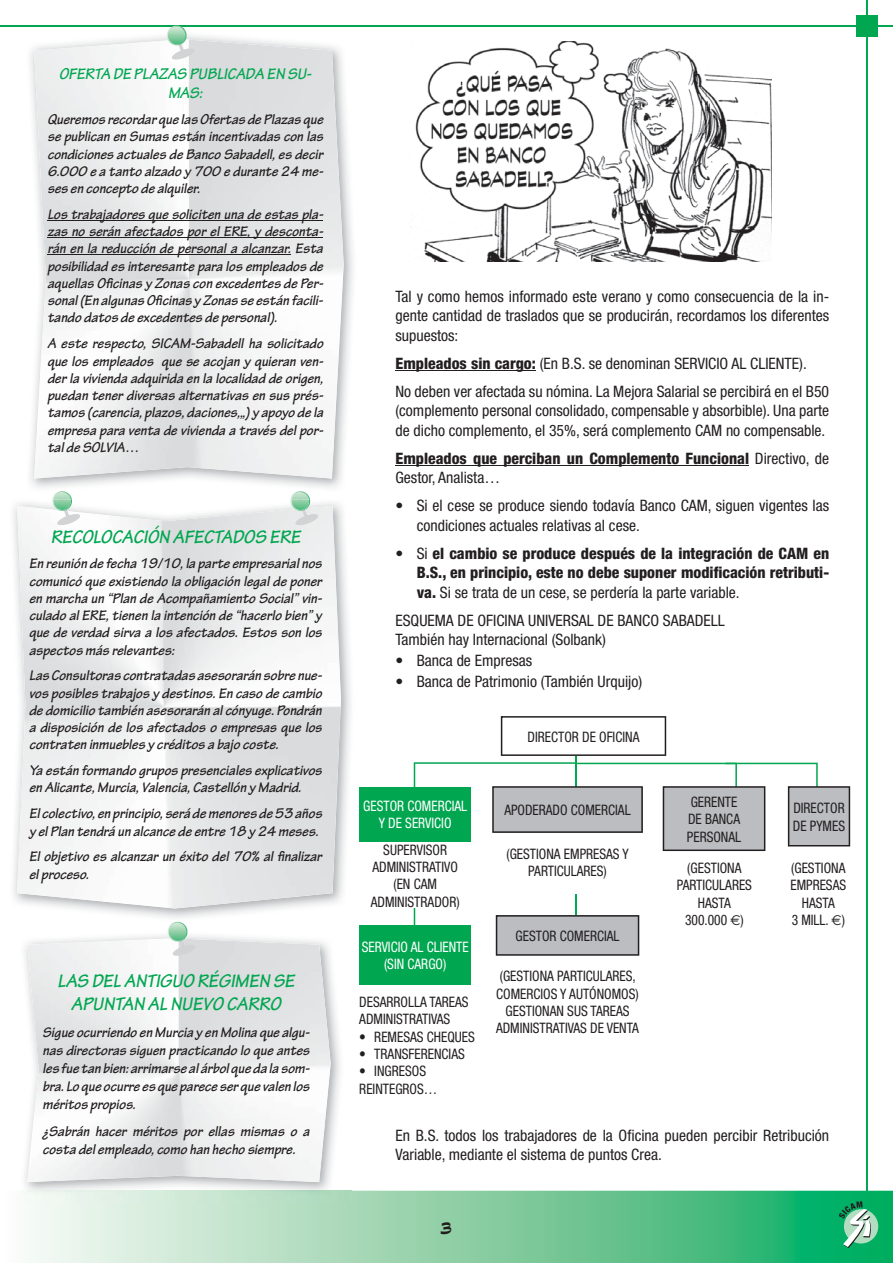
<style>
.page{position:relative;width:893px;height:1263px;background:#fff}
.page>*{position:absolute;margin:0;border:0;box-sizing:border-box;transform-origin:0 0}
.t1{font:italic 700 19.5px/23.4px "Tekton Pro";color:#00a650;text-align:center}
.t2{font:18px "Graphite MM 512 523";color:#231f20}
.t3{font:italic 700 16.5px/19.8px "Tekton Pro";color:#00a650;text-align:center}
.t4{font:condensed 15.75px/19.5px "Helvetica Neue";color:#231f20}
.t5{font:800 condensed 15.75px/19.5px "Helvetica Neue";color:#231f20}
.t6{font:italic 700 15px/17.2px "Tekton Pro";color:#231f20;text-align:justify}
.t7{font:condensed 14.4px/17.4px "Helvetica Neue";color:#231f20;text-align:center;scale:.93 1}
.t8{font:condensed 14.4px/17.4px "Helvetica Neue";color:#fff;text-align:center;scale:.93 1}
.s1{font-weight:800}
.s2{font-weight:400}
.s3{font-family:"Euro Sans";font-stretch:normal}
</style>
<div class="page">
<div style="left:857px;top:15px;width:21px;height:21px;background:#00a650"></div>
<hr style="left:867px;top:0;width:1px;height:1262px;background:#00a650">
<hr style="left:0;top:25px;width:893px;height:1px;background:#00a650">
<svg style="left:32px;top:1191px;width:861px;height:71px;background:#83cfa5"></svg>
<div style="left:844px;top:1209px;width:34px;height:34px;background:#b3ddc0;border-radius:50%"></div>
<svg style="left:839px;top:1201px;width:33px;height:47px"></svg>
<img style="left:13px;top:502px;width:348px;height:416px">
<img style="left:17px;top:506px;width:324px;height:402px">
<svg style="left:52px;top:500px;width:29px;height:26px"></svg>
<svg style="left:290px;top:500px;width:29px;height:26px"></svg>
<img style="left:30px;top:35px;width:323px;height:453px">
<img style="left:52px;top:499px;width:258px;height:1px">
<img style="left:52px;top:491px;width:20px;height:8px">
<img style="left:290px;top:491px;width:20px;height:8px">
<img style="left:34px;top:39px;width:310px;height:440px">
<img style="left:23px;top:935px;width:328px;height:268px">
<img style="left:27px;top:938px;width:304px;height:244px">
<svg style="left:166px;top:25px;width:29px;height:35px"></svg>
<hr style="left:47px;top:220px;width:276px;height:1px;background:#231f20">
<hr style="left:47px;top:237px;width:276px;height:1px;background:#231f20">
<hr style="left:47px;top:255px;width:244px;height:1px;background:#231f20">
<hr style="left:395px;top:370px;width:141px;height:1px;background:#231f20">
<hr style="left:395px;top:465px;width:354px;height:1px;background:#231f20">
<img style="left:415px;top:41px;width:357px;height:220px">
<svg style="left:167px;top:921px;width:29px;height:35px"></svg>
<hr style="left:576px;top:747px;width:1px;height:193px;background:#00a650">
<svg style="left:501px;top:716px;width:165px;height:40px"></svg>
<div style="left:359px;top:787px;width:112px;height:54px;background:#00a650"></div>
<div style="left:359px;top:842px;width:112px;height:66px;background:#fff"></div>
<div style="left:359px;top:924px;width:112px;height:60px;background:#00a650"></div>
<svg style="left:414px;top:762px;width:436px;height:194px"></svg>
<p class="t3" style="left:59px;top:65px;width:254px">OFERTA DE PLAZAS PUBLICADA EN SU-<br>MAS:</p>
<p class="t6" style="left:47px;top:112px;width:277px">Queremos recordar que las Ofertas de Plazas que se publican en Sumas están incentivadas con las condiciones actuales de Banco Sabadell, es decir 6.000 e a tanto alzado y 700 e durante 24 me&shy;ses en concepto de alquiler.</p>
<p class="t6" style="left:47px;top:207px;width:277px">Los trabajadores que soliciten una de estas pla&shy;zas no serán afectados por el ERE, y desconta&shy;rán en la reducción de personal a alcanzar. Esta posibilidad es interesante para los empleados de aquellas Oficinas y Zonas con excedentes de Per&shy;sonal (En algunas Oficinas y Zonas se están facili&shy;tando datos de excedentes de personal).</p>
<p class="t6" style="left:47px;top:336px;width:277px">A este respecto, SICAM-Sabadell ha solicitado que los empleados que se acojan y quieran ven&shy;der la vivienda adquirida en la localidad de origen, puedan tener diversas alternativas en sus prés&shy;tamos (carencia, plazos, daciones,„) y apoyo de la empresa para venta de vivienda a través del por&shy;tal de SOLVIA…</p>
<h1 class="t1" style="left:51px;top:527px;width:251px">RECOLOCACIÓN AFECTADOS ERE</h1>
<p class="t6" style="left:29px;top:556px;width:294px">En reunión de fecha 19/10, la parte empresarial nos comunicó que existiendo la obligación legal de poner en marcha un “Plan de Acompañamiento Social” vin&shy;culado al ERE, tienen la intención de “hacerlo bien” y que de verdad sirva a los afectados. Estos son los aspectos más relevantes:</p>
<p class="t6" style="left:29px;top:668px;width:294px">Las Consultoras contratadas asesorarán sobre nue&shy;vos posibles trabajos y destinos. En caso de cambio de domicilio también asesorarán al cónyuge. Pondrán a disposición de los afectados o empresas que los contraten inmuebles y créditos a bajo coste.</p>
<p class="t6" style="left:29px;top:763px;width:294px">Ya están formando grupos presenciales explicativos en Alicante, Murcia, Valencia, Castellón y Madrid.</p>
<p class="t6" style="left:29px;top:806px;width:294px">El colectivo, en principio, será de menores de 53 años y el Plan tendrá un alcance de entre 18 y 24 meses.</p>
<p class="t6" style="left:29px;top:849px;width:294px">El objetivo es alcanzar un éxito del 70% al finalizar el proceso.</p>
<h1 class="t1" style="left:58px;top:971px;width:238px">LAS DEL ANTIGUO RÉGIMEN SE<br>APUNTAN AL NUEVO CARRO</h1>
<p class="t6" style="left:43px;top:1025px;width:269px;line-height:18px">Sigue ocurriendo en Murcia y en Molina que algu&shy;nas directoras siguen practicando lo que antes les fue tan bien: arrimarse al árbol que da la som&shy;bra. Lo que ocurre es que parece ser que valen los méritos propios.</p>
<p class="t6" style="left:43px;top:1123px;width:269px;line-height:18px">¿Sabrán hacer méritos por ellas mismas o a costa del empleado, como han hecho siempre.</p>
<p class="t4" style="left:395px;top:288px;width:435px;text-align:justify">Tal y como hemos informado este verano y como consecuencia de la in&shy;gente cantidad de traslados que se producirán, recordamos los diferentes supuestos:</p>
<p class="t4" style="left:395px;top:350px;width:435px;line-height:28px"><span class="s1">Empleados sin cargo:</span> (En B.S. se denominan SERVICIO AL CLIENTE).<br>No deben ver afectada su nómina. La Mejora Salarial se percibirá en el B50</p>
<p class="t4" style="left:395px;top:402px;width:435px">(complemento personal consolidado, compensable y absorbible). Una parte de dicho complemento, el 35%, será complemento CAM no compensable.</p>
<p class="t5" style="left:395px;top:450px;width:435px">Empleados que perciban un Complemento Funcional <span class="s2">Directivo, de<br>Gestor, Analista…</span></p>
<p class="t4" style="left:417px;top:497px;width:414px;text-indent:-21px">• Si el cese se produce siendo todavía Banco CAM, siguen vigentes las condiciones actuales relativas al cese.</p>
<p class="t5" style="left:417px;top:545px;width:414px;text-align:justify;text-indent:-21px"><span class="s2">• Si</span> el cambio se produce después de la integración de CAM en B.S., en principio, este no debe suponer modificación retributi&shy;va. <span class="s2">Si se trata de un cese, se perdería la parte variable.</span></p>
<p class="t4" style="left:395px;top:612px;width:331px">ESQUEMA DE OFICINA UNIVERSAL DE BANCO SABADELL<br>También hay Internacional (Solbank)</p>
<p class="t4" style="left:395px;top:652px;width:138px">• Banca de Empresas</p>
<p class="t4" style="left:395px;top:673px;width:248px">• Banca de Patrimonio (También Urquijo)</p>
<p class="t7" style="left:528px;top:729px;width:122px">DIRECTOR DE OFICINA</p>
<p class="t8" style="left:363px;top:798px;width:113px">GESTOR COMERCIAL<br>Y DE SERVICIO</p>
<p class="t7" style="left:371px;top:842px;width:97px">SUPERVISOR<br>ADMINISTRATIVO (EN CAM<br>ADMINISTRADOR)</p>
<p class="t7" style="left:506px;top:846px;width:133px">(GESTIONA EMPRESAS Y<br>PARTICULARES)</p>
<p class="t7" style="left:504px;top:803px;width:137px">APODERADO COMERCIAL</p>
<p class="t8" style="left:362px;top:939px;width:117px">SERVICIO AL CLIENTE (SIN CARGO)</p>
<p class="t7" style="left:359px;top:994px;width:119px;text-align:left">DESARROLLA TAREAS<br>ADMINISTRATIVAS</p>
<p class="t7" style="left:359px;top:1029px;width:126px">• REMESAS CHEQUES</p>
<p class="t7" style="left:359px;top:1046px;width:115px">• TRANSFERENCIAS</p>
<p class="t7" style="left:359px;top:1064px;width:85px;text-align:left">• INGRESOS<br>REINTEGROS…</p>
<p class="t7" style="left:515px;top:928px;width:113px">GESTOR COMERCIAL</p>
<p class="t7" style="left:496px;top:969px;width:155px">(GESTIONA PARTICULARES,<br>COMERCIOS Y AUTÓNOMOS)<br>GESTIONAN SUS TAREAS<br>ADMINISTRATIVAS DE VENTA</p>
<p class="t7" style="left:687px;top:794px;width:60px;text-align:left">GERENTE<br>DE BANCA<br>PERSONAL</p>
<p class="t7" style="left:793px;top:801px;width:58px;text-align:left">DIRECTOR<br>DE PYMES</p>
<p class="t7" style="left:677px;top:860px;width:82px">(GESTIONA<br>PARTICULARES<br>HASTA<br>300.000 <span class="s3">€</span>)</p>
<p class="t7" style="left:790px;top:860px;width:61px">(GESTIONA<br>EMPRESAS<br>HASTA<br>3 MILL. <span class="s3">€</span>)</p>
<p class="t4" style="left:395px;top:1127px;width:435px;line-height:18.9px">En B.S. todos los trabajadores de la Oficina pueden percibir Retribución<br>Variable, mediante el sistema de puntos Crea.</p>
<p class="t2" style="left:441px;top:1222px;width:13px">3</p>
</div>
